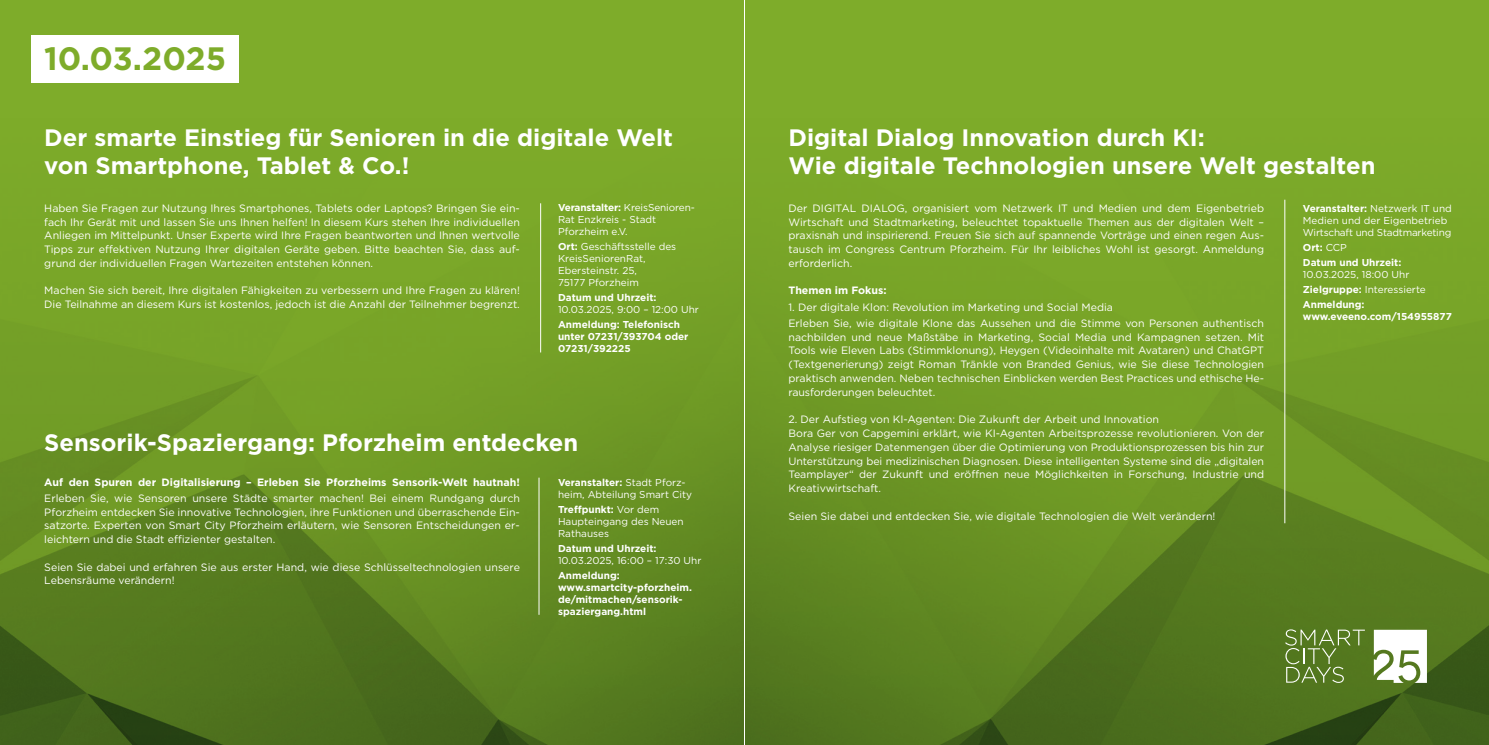
<style>
.page{position:relative;width:1489px;height:745px;background:#fff}
.page>*{position:absolute;margin:0;border:0;box-sizing:border-box;transform-origin:0 0}
.t1{font:700 32.38px "Gotham";color:#7eac2a}
.t2{font:700 23.75px/28.5px "Gotham";color:#fff}
.t3{font:10.62px/13.8px "Gotham";color:#fff;text-align:justify}
.t4{font:700 10.62px "Gotham";color:#fff}
.t5{font:10px/12px "Gotham";color:#fff}
.t6{font:700 10px/12px "Gotham";color:#fff}
.t7{font:10px/12px "Gotham";letter-spacing:-.02em;color:#fff}
.s1{font-weight:700}
.s2{font-weight:400}
</style>
<div class="page">
<div style="left:0;top:0;width:744px;height:744px;background:#7eac2a"></div>
<div style="left:744px;top:0;width:744px;height:744px;background:#7eac2a"></div>
<img style="left:0;top:199px;width:1488px;height:545px">
<div style="left:32px;top:35px;width:207px;height:47px;background:#fff"></div>
<svg style="left:1284px;top:629px;width:80px;height:53px"></svg>
<svg style="left:1373px;top:629px;width:53px;height:53px"></svg>
<hr style="left:540px;top:203px;width:1px;height:149px;background:#fff">
<hr style="left:538px;top:477px;width:1px;height:137px;background:#fff">
<hr style="left:1284px;top:199px;width:1px;height:324px;background:#fff">
<hr style="left:744px;top:0;width:1px;height:744px;background:#fff">
<h1 class="t1" style="left:44px;top:37px;width:183px">10.03.2025</h1>
<h2 class="t2" style="left:44px;top:123px;width:630px">Der smarte Einstieg für Senioren in die digitale Welt von Smartphone, Tablet &amp; Co.!</h2>
<h2 class="t2" style="left:788px;top:123px;width:588px">Digital Dialog Innovation durch KI:<br>Wie digitale Technologien unsere Welt gestalten</h2>
<p class="t3" style="left:788px;top:201px;width:477px">Der DIGITAL DIALOG, organisiert vom Netzwerk IT und Medien und dem Eigenbetrieb Wirtschaft und Stadtmarketing, beleuchtet topaktuelle Themen aus der digitalen Welt – praxisnah und inspirierend. Freuen Sie sich auf spannende Vorträge und einen regen Aus&shy;tausch im Congress Centrum Pforzheim. Für Ihr leibliches Wohl ist gesorgt. Anmeldung erforderlich.</p>
<p class="t4" style="left:788px;top:283px;width:100px">Themen im Fokus:</p>
<p class="t3" style="left:788px;top:298px;width:477px;line-height:16.2px">1. Der digitale Klon: Revolution im Marketing und Social Media<br>Erleben Sie, wie digitale Klone das Aussehen und die Stimme von Personen authentisch</p>
<p class="t3" style="left:788px;top:329px;width:477px">nachbilden und neue Maßstäbe in Marketing, Social Media und Kampagnen setzen. Mit Tools wie Eleven Labs (Stimmklonung), Heygen (Videoinhalte mit Avataren) und ChatGPT (Textgenerierung) zeigt Roman Tränkle von Branded Genius, wie Sie diese Technologien praktisch anwenden. Neben technischen Einblicken werden Best Practices und ethische He&shy;rausforderungen beleuchtet.</p>
<p class="t3" style="left:788px;top:412px;width:477px;text-align:left">2. Der Aufstieg von KI-Agenten: Die Zukunft der Arbeit und Innovation<br>Bora Ger von Capgemini erklärt, wie KI-Agenten Arbeitsprozesse revolutionieren. Von der Analyse riesiger Datenmengen über die Optimierung von Produktionsprozessen bis hin zur Unterstützung bei medizinischen Diagnosen. Diese intelligenten Systeme sind die „digitalen Teamplayer“ der Zukunft und eröffnen neue Möglichkeiten in Forschung, Industrie und Kreativwirtschaft.</p>
<p class="t3" style="left:788px;top:508px;width:428px">Seien Sie dabei und entdecken Sie, wie digitale Technologien die Welt verändern!</p>
<p class="t5" style="left:558px;top:201px;width:138px"><span class="s1">Veranstalter:</span> KreisSenioren-<br>Rat Enzkreis - Stadt<br>Pforzheim e.V.</p>
<p class="t5" style="left:558px;top:240px;width:120px"><span class="s1">Ort:</span> Geschäftsstelle des<br>KreisSeniorenRat,<br>Ebersteinstr. 25,<br>75177 Pforzheim</p>
<p class="t6" style="left:558px;top:291px;width:100px">Datum und Uhrzeit:</p>
<p class="t5" style="left:558px;top:303px;width:142px">10.03.2025, 9:00 – 12:00 Uhr</p>
<p class="t6" style="left:558px;top:318px;width:132px">Anmeldung: Telefonisch unter 07231/393704 oder<br>07231/392225</p>
<p class="t3" style="left:44px;top:201px;width:477px">Haben Sie Fragen zur Nutzung Ihres Smartphones, Tablets oder Laptops? Bringen Sie ein&shy;fach Ihr Gerät mit und lassen Sie uns Ihnen helfen! In diesem Kurs stehen Ihre individuellen Anliegen im Mittelpunkt. Unser Experte wird Ihre Fragen beantworten und Ihnen wertvolle Tipps zur effektiven Nutzung Ihrer digitalen Geräte geben. Bitte beachten Sie, dass auf&shy;grund der individuellen Fragen Wartezeiten entstehen können.</p>
<p class="t3" style="left:44px;top:283px;width:477px">Machen Sie sich bereit, Ihre digitalen Fähigkeiten zu verbessern und Ihre Fragen zu klären!<br>Die Teilnahme an diesem Kurs ist kostenlos, jedoch ist die Anzahl der Teilnehmer begrenzt.</p>
<p class="t7" style="left:1302px;top:202px;width:151px"><span class="s1">Veranstalter:</span> Netzwerk IT und<br>Medien und der Eigenbetrieb<br>Wirtschaft und Stadtmarketing</p>
<p class="t6" style="left:1302px;top:239px;width:100px;line-height:15px">Ort: <span class="s2">CCP<br></span>Datum und Uhrzeit:</p>
<p class="t5" style="left:1302px;top:266px;width:124px;line-height:15px">10.03.2025, 18:00 Uhr<br><span class="s1">Zielgruppe:</span> Interessierte<br><span class="s1">Anmeldung:</span></p>
<p class="t6" style="left:1302px;top:310px;width:150px">www.eveeno.com/154955877</p>
<h2 class="t2" style="left:44px;top:427px;width:535px">Sensorik-Spaziergang: Pforzheim entdecken</h2>
<p class="t4" style="left:44px;top:474px;width:477px">Auf den Spuren der Digitalisierung – Erleben Sie Pforzheims Sensorik-Welt hautnah!</p>
<p class="t3" style="left:44px;top:490px;width:477px">Erleben Sie, wie Sensoren unsere Städte smarter machen! Bei einem Rundgang durch Pforzheim entdecken Sie innovative Technologien, ihre Funktionen und überraschende Ein&shy;satzorte. Experten von Smart City Pforzheim erläutern, wie Sensoren Entscheidungen er&shy;leichtern und die Stadt effizienter gestalten.</p>
<p class="t3" style="left:44px;top:559px;width:477px">Seien Sie dabei und erfahren Sie aus erster Hand, wie diese Schlüsseltechnologien unsere<br>Lebensräume verändern!</p>
<p class="t5" style="left:558px;top:475px;width:135px"><span class="s1">Veranstalter:</span> Stadt Pforz&shy;heim, Abteilung Smart City</p>
<p class="t5" style="left:558px;top:502px;width:127px"><span class="s1">Treffpunkt:</span> Vor dem<br>Haupteingang des Neuen<br>Rathauses</p>
<p class="t6" style="left:558px;top:541px;width:100px">Datum und Uhrzeit:</p>
<p class="t5" style="left:558px;top:553px;width:145px">10.03.2025, 16:00 – 17:30 Uhr</p>
<p class="t6" style="left:558px;top:568px;width:135px">Anmeldung: www.smartcity-pforzheim. de/mitmachen/sensorik&shy;spaziergang.html</p>
</div>
